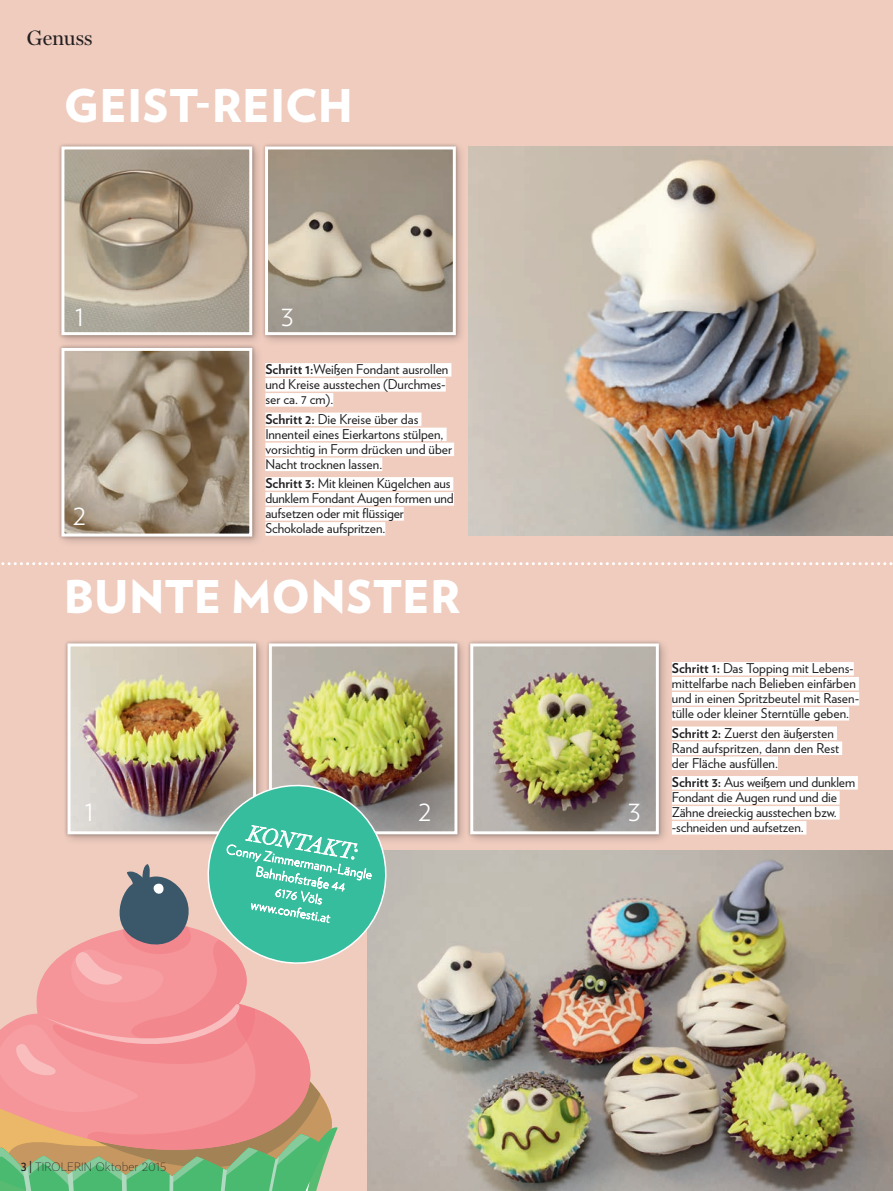
<style>
.page{position:relative;width:893px;height:1191px;background:#efccbe}
.page>*{position:absolute;margin:0;border:0;box-sizing:border-box;transform-origin:0 0}
.t1{font:900 45px "Verlag";letter-spacing:.005em;color:#fff}
.t2{font:300 30px "Verlag";color:#fff}
.t3{font:italic 300 22.5px "Miller Display";color:#fff}
.t4{font:21px "Miller Display";letter-spacing:.005em;color:#231f20}
.t5{font:13.5px/15px "Verlag";color:#231f20}
.t6{font:100 12px "Tabac Sans";letter-spacing:.01em;color:#231f20}
.s1{font-weight:700}
.s2{font-weight:500}
</style>
<div class="page">
<div style="left:56px;top:141px;width:208px;height:205px;background:#e4c3b5"></div>
<div style="left:58px;top:143px;width:198px;height:196px;background:#231f20;opacity:.29"></div>
<img style="left:65px;top:150px;width:183px;height:181px">
<div style="left:61px;top:146px;width:191px;height:189px;border:3px solid #fff"></div>
<div style="left:56px;top:343px;width:208px;height:205px;background:#e7c5b8"></div>
<div style="left:58px;top:345px;width:198px;height:195px;background:#231f20;opacity:.29"></div>
<img style="left:65px;top:352px;width:183px;height:180px">
<div style="left:61px;top:348px;width:191px;height:188px;border:3px solid #fff"></div>
<div style="left:260px;top:141px;width:207px;height:205px;background:#231f20;opacity:.23"></div>
<div style="left:262px;top:143px;width:197px;height:196px;background:#231f20;opacity:.29"></div>
<img style="left:269px;top:150px;width:183px;height:181px">
<div style="left:265px;top:146px;width:191px;height:189px;border:3px solid #fff"></div>
<img style="left:469px;top:146px;width:424px;height:390px">
<img style="left:395px;top:850px;width:498px;height:341px">
<div style="left:265px;top:363px;width:186px;height:13px;background:#fff"></div>
<div style="left:265px;top:378px;width:181px;height:13px;background:#fff"></div>
<div style="left:265px;top:393px;width:68px;height:13px;background:#fff"></div>
<div style="left:265px;top:412px;width:156px;height:14px;background:#fff"></div>
<div style="left:265px;top:427px;width:182px;height:14px;background:#fff"></div>
<div style="left:265px;top:442px;width:189px;height:14px;background:#fff"></div>
<div style="left:265px;top:457px;width:117px;height:14px;background:#fff"></div>
<div style="left:265px;top:477px;width:188px;height:13px;background:#fff"></div>
<div style="left:265px;top:492px;width:189px;height:13px;background:#fff"></div>
<div style="left:265px;top:507px;width:139px;height:13px;background:#fff"></div>
<div style="left:265px;top:522px;width:120px;height:13px;background:#fff"></div>
<svg style="left:1px;top:562px;width:892px;height:3px"></svg>
<div style="left:465px;top:638px;width:205px;height:207px;background:#231f20;opacity:.23"></div>
<div style="left:467px;top:640px;width:195px;height:198px;background:#231f20;opacity:.29"></div>
<img style="left:474px;top:647px;width:181px;height:183px">
<div style="left:470px;top:643px;width:189px;height:191px;border:3px solid #fff"></div>
<div style="left:264px;top:638px;width:205px;height:207px;background:#e7c5b8"></div>
<div style="left:265px;top:640px;width:196px;height:198px;background:#231f20;opacity:.29"></div>
<img style="left:273px;top:647px;width:180px;height:183px">
<div style="left:269px;top:643px;width:188px;height:191px;border:3px solid #fff"></div>
<div style="left:62px;top:638px;width:205px;height:207px;background:#231f20;opacity:.23"></div>
<div style="left:64px;top:640px;width:195px;height:198px;background:#231f20;opacity:.29"></div>
<img style="left:71px;top:647px;width:181px;height:129px">
<div style="left:67px;top:643px;width:189px;height:191px;border:3px solid #fff"></div>
<div style="left:672px;top:662px;width:182px;height:13px;background:#fff"></div>
<div style="left:672px;top:677px;width:187px;height:13px;background:#fff"></div>
<div style="left:672px;top:692px;width:187px;height:13px;background:#fff"></div>
<div style="left:672px;top:707px;width:177px;height:13px;background:#fff"></div>
<div style="left:672px;top:726px;width:165px;height:14px;background:#fff"></div>
<div style="left:672px;top:741px;width:170px;height:14px;background:#fff"></div>
<div style="left:672px;top:756px;width:106px;height:14px;background:#fff"></div>
<div style="left:672px;top:776px;width:186px;height:13px;background:#fff"></div>
<div style="left:672px;top:791px;width:168px;height:13px;background:#fff"></div>
<div style="left:672px;top:806px;width:167px;height:13px;background:#fff"></div>
<div style="left:672px;top:821px;width:134px;height:13px;background:#fff"></div>
<svg style="left:0;top:776px;width:395px;height:415px"></svg>
<h3 class="t4" style="left:27px;top:25px;width:67px">Genuss</h3>
<h1 class="t1" style="left:64px;top:68px;width:291px">GEIST-REICH</h1>
<h2 class="t2" style="left:75px;top:294px;width:11px">1</h2>
<h2 class="t2" style="left:73px;top:492px;width:15px">2</h2>
<h2 class="t2" style="left:281px;top:293px;width:14px">3</h2>
<p class="t5" style="left:265px;top:361px;width:184px"><span class="s1">Schritt 1:</span>Weißen Fondant ausrollen und Kreise ausstechen (Durchmes&shy;ser ca. 7 cm).</p>
<p class="t5" style="left:265px;top:411px;width:188px"><span class="s1">Schritt 2:</span> Die Kreise über das<br>Innenteil eines Eierkartons stülpen, vorsichtig in Form drücken und über<br>Nacht trocknen lassen.</p>
<p class="t5" style="left:265px;top:475px;width:190px"><span class="s1">Schritt 3:</span> Mit kleinen Kügelchen aus dunklem Fondant Augen formen und aufsetzen oder mit flüssiger<br>Schokolade aufspritzen.</p>
<h1 class="t1" style="left:64px;top:560px;width:398px">BUNTE MONSTER</h1>
<h2 class="t2" style="left:84px;top:788px;width:11px">1</h2>
<h2 class="t2" style="left:418px;top:788px;width:15px">2</h2>
<h2 class="t2" style="left:628px;top:788px;width:14px">3</h2>
<h3 class="t3" style="left:250px;top:820px;width:113px;rotate:10deg">KONTAKT:</h3>
<p class="t5" style="left:672px;top:660px;width:189px"><span class="s1">Schritt 1:</span> Das Topping mit Lebens&shy;mittelfarbe nach Belieben einfärben und in einen Spritzbeutel mit Rasen&shy;tülle oder kleiner Sterntülle geben.</p>
<p class="t5" style="left:672px;top:724px;width:169px"><span class="s1">Schritt 2:</span> Zuerst den äußersten<br>Rand aufspritzen, dann den Rest der Fläche ausfüllen.</p>
<p class="t5" style="left:672px;top:774px;width:185px"><span class="s1">Schritt 3:</span> Aus weißem und dunklem<br>Fondant die Augen rund und die<br>Zähne dreieckig ausstechen bzw. -schneiden und aufsetzen.</p>
<p class="t6" style="left:21px;top:1159px;width:146px"><span class="s2">3 |</span> TIROLERIN Oktober 2015</p>
</div>
